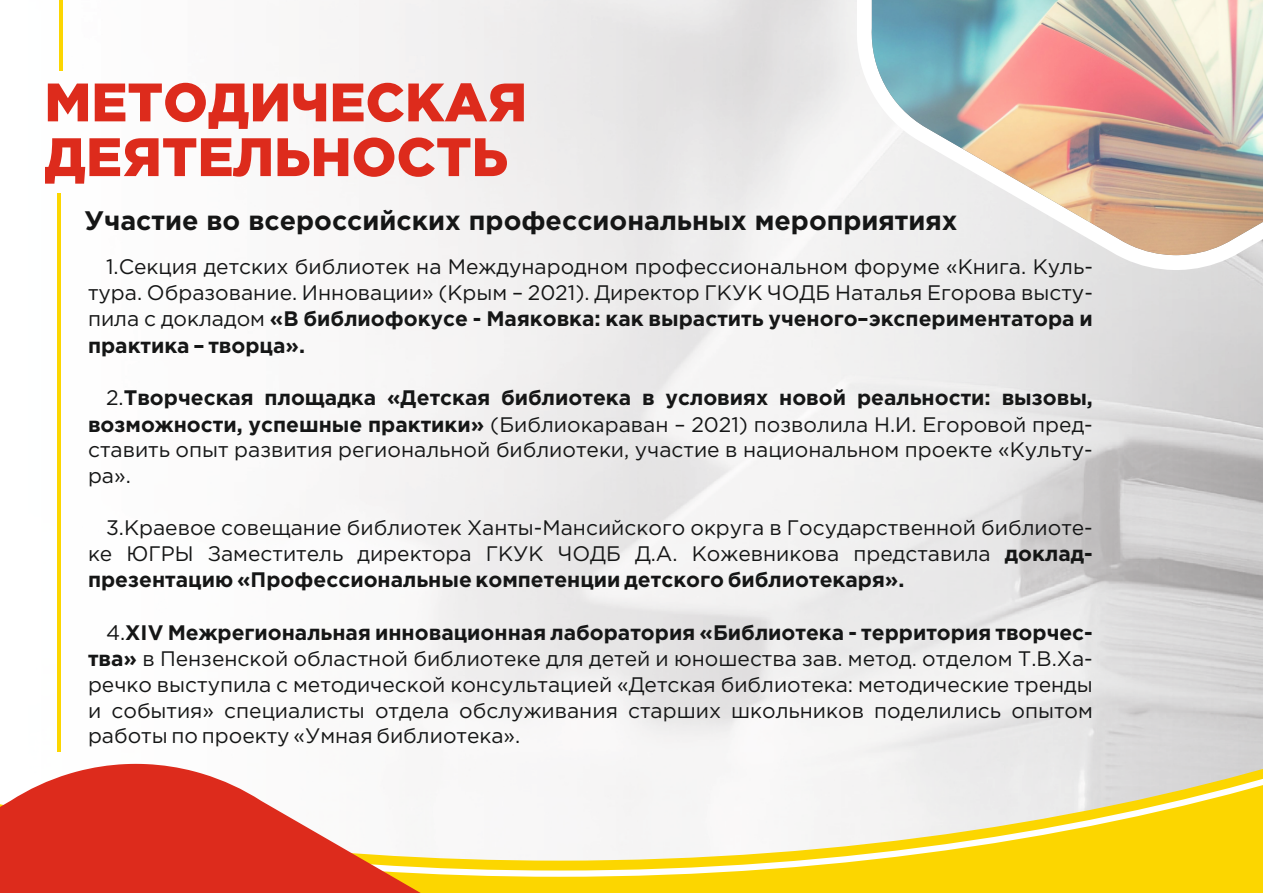
<style>
.page{position:relative;width:1263px;height:893px;background:#fff}
.page>*{position:absolute;margin:0;border:0;box-sizing:border-box;transform-origin:0 0}
.t1{font:900 54px/54.8px "Gotham Pro";color:#dd2b1c}
.t2{font:700 26.85px "Gotham Pro";color:#151616}
.t3{font:21px/26px "Gotham Pro";color:#151616;text-align:justify}
.s1{font-weight:700}
</style>
<div class="page">
<img style="left:59px;top:0;width:1204px;height:746px">
<svg style="left:637px;top:746px;width:626px;height:147px;fill:#fcd600"></svg>
<svg style="left:130px;top:756px;width:1133px;height:121px"></svg>
<svg style="left:855px;top:0;width:408px;height:270px;fill:#f0f0f0"></svg>
<img style="left:870px;top:0;width:393px;height:255px">
<svg style="left:0;top:764px;width:777px;height:129px;fill:#f7f4f4"></svg>
<hr style="left:57px;top:193px;width:4px;height:559px;background:#fcd600">
<hr style="left:60px;top:0;width:3px;height:71px;background:#fcd600">
<h1 class="t1" style="left:44px;top:79px;width:484px">МЕТОДИЧЕСКАЯ<br>ДЕЯТЕЛЬНОСТЬ</h1>
<p class="t2" style="left:85px;top:210px;width:874px">Участие во всероссийских профессиональных мероприятиях</p>
<p class="t3" style="left:88px;top:255px;width:1006px;text-indent:18px">1. Секция детских библиотек на Международном профессиональном форуме «Книга. Куль&shy;тура. Образование. Инновации» (Крым – 2021). Директор ГКУК ЧОДБ Наталья Егорова высту&shy;пила с докладом <span class="s1">«В библиофокусе - Маяковка: как вырастить ученого–экспериментатора и практика – творца».</span></p>
<p class="t3" style="left:88px;top:386px;width:1006px;text-indent:18px">2. <span class="s1">Творческая площадка «Детская библиотека в условиях новой реальности: вызовы, возможности, успешные практики»</span> (Библиокараван – 2021) позволила Н.И. Егоровой пред&shy;ставить опыт развития региональной библиотеки, участие в национальном проекте «Культу&shy;ра».</p>
<p class="t3" style="left:88px;top:515px;width:1006px;text-indent:18px">3. Краевое совещание библиотек Ханты-Мансийского округа в Государственной библиоте&shy;ке ЮГРЫ Заместитель директора ГКУК ЧОДБ Д.А. Кожевникова представила <span class="s1">доклад&shy;презентацию «Профессиональные компетенции детского библиотекаря».</span></p>
<p class="t3" style="left:88px;top:621px;width:1006px;text-indent:18px">4. <span class="s1">XIV Межрегиональная инновационная лаборатория «Библиотека - территория творчес&shy;тва»</span> в Пензенской областной библиотеке для детей и юношества зав. метод. отделом Т.В.Ха&shy;речко выступила с методической консультацией «Детская библиотека: методические тренды и события» специалисты отдела обслуживания старших школьников поделились опытом работы по проекту «Умная библиотека».</p>
</div>
